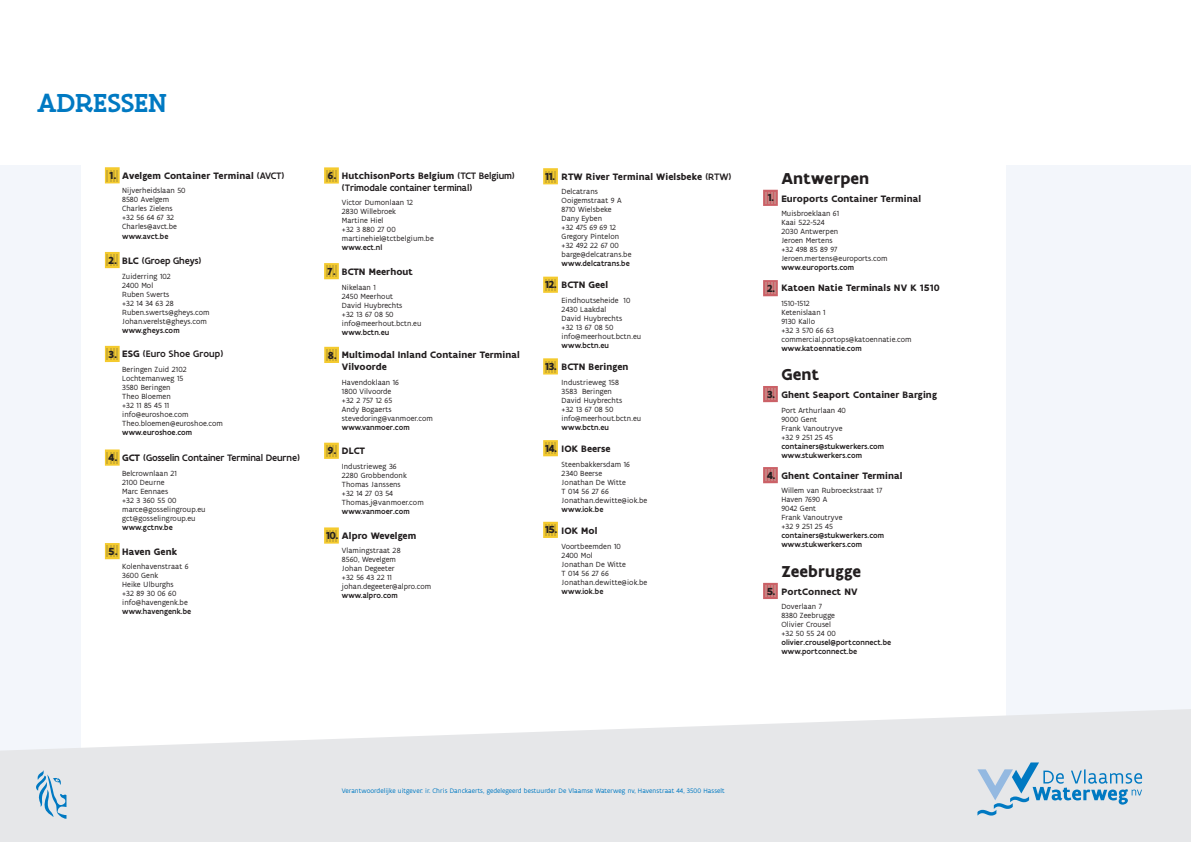
<style>
.page{position:relative;width:1191px;height:842px;background:#fff}
.page>*{position:absolute;margin:0;border:0;box-sizing:border-box;transform-origin:0 0}
.t1{font:500 28px "Flanders Art Serif";letter-spacing:.005em;color:#0079c2}
.t2{font:700 17px "Flanders Art Sans";letter-spacing:.01em;color:#231f20}
.t3{font:700 11px "Flanders Art Sans";color:#231f20}
.t4{font:700 10px/12px "Flanders Art Sans";letter-spacing:.01em;color:#231f20}
.t5{font:500 10px/12px "Flanders Art Sans";letter-spacing:-.01em;color:#231f20}
.t6{font:500 10px "Flanders Art Sans";letter-spacing:.01em;color:#231f20}
.t7{font:8px/9px "Flanders Art Sans";letter-spacing:.01em;color:#231f20}
.t8{font:500 8px/9px "Flanders Art Sans";letter-spacing:.01em;color:#231f20}
.t9{font:7px "Flanders Art Sans";letter-spacing:.01em;color:#0079c2}
.s1{font-weight:500}
.s2{font-weight:700;font-size:11px}
.s3{font-weight:700}
.s4{font-size:11px}
</style>
<div class="page">
<div style="left:0;top:165px;width:81px;height:677px;background:#f3f6fb"></div>
<div style="left:1006px;top:165px;width:185px;height:677px;background:#f3f6fb"></div>
<svg style="left:0;top:709px;width:1191px;height:133px;fill:#e6e7e9"></svg>
<svg style="left:977px;top:762px;width:165px;height:53px;background:#b9d1e1"></svg>
<svg style="left:33px;top:770px;width:33px;height:49px;background:#b2cee0"></svg>
<svg style="left:105px;top:167px;width:15px;height:16px"></svg>
<svg style="left:107px;top:170px;width:10px;height:11px"></svg>
<svg style="left:105px;top:252px;width:15px;height:16px"></svg>
<svg style="left:107px;top:255px;width:10px;height:11px"></svg>
<svg style="left:105px;top:346px;width:15px;height:16px"></svg>
<svg style="left:107px;top:348px;width:10px;height:12px"></svg>
<svg style="left:105px;top:449px;width:15px;height:17px"></svg>
<svg style="left:107px;top:452px;width:10px;height:11px"></svg>
<svg style="left:105px;top:543px;width:15px;height:16px"></svg>
<svg style="left:107px;top:546px;width:10px;height:11px"></svg>
<svg style="left:324px;top:167px;width:15px;height:17px"></svg>
<svg style="left:326px;top:170px;width:10px;height:11px"></svg>
<svg style="left:324px;top:263px;width:15px;height:16px"></svg>
<svg style="left:326px;top:266px;width:10px;height:11px"></svg>
<svg style="left:324px;top:527px;width:15px;height:17px"></svg>
<svg style="left:326px;top:530px;width:10px;height:11px"></svg>
<svg style="left:763px;top:190px;width:15px;height:16px"></svg>
<svg style="left:765px;top:192px;width:10px;height:12px"></svg>
<svg style="left:763px;top:280px;width:15px;height:16px"></svg>
<svg style="left:765px;top:283px;width:10px;height:11px"></svg>
<svg style="left:763px;top:386px;width:15px;height:16px"></svg>
<svg style="left:765px;top:389px;width:10px;height:11px"></svg>
<svg style="left:763px;top:467px;width:15px;height:16px"></svg>
<svg style="left:765px;top:470px;width:10px;height:11px"></svg>
<svg style="left:763px;top:583px;width:15px;height:16px"></svg>
<svg style="left:765px;top:585px;width:10px;height:12px"></svg>
<svg style="left:543px;top:277px;width:15px;height:16px"></svg>
<svg style="left:545px;top:279px;width:10px;height:12px"></svg>
<svg style="left:543px;top:440px;width:15px;height:16px"></svg>
<svg style="left:545px;top:443px;width:10px;height:11px"></svg>
<svg style="left:543px;top:522px;width:15px;height:16px"></svg>
<svg style="left:545px;top:524px;width:10px;height:12px"></svg>
<svg style="left:543px;top:168px;width:15px;height:16px"></svg>
<svg style="left:545px;top:171px;width:10px;height:11px"></svg>
<svg style="left:543px;top:358px;width:15px;height:17px"></svg>
<svg style="left:545px;top:361px;width:10px;height:11px"></svg>
<svg style="left:324px;top:347px;width:15px;height:16px"></svg>
<svg style="left:326px;top:349px;width:10px;height:12px"></svg>
<svg style="left:324px;top:443px;width:15px;height:16px"></svg>
<svg style="left:326px;top:445px;width:10px;height:12px"></svg>
<h1 class="t1" style="left:37px;top:85px;width:131px">ADRESSEN</h1>
<p class="t4" style="left:122px;top:170px;width:164px">Avelgem Container Terminal <span class="s1">(AVCT)</span></p>
<p class="t7" style="left:122px;top:186px;width:65px">Nijverheidslaan 50<br>8580 Avelgem<br>Charles Zielens +32 56 64 67 32<br>Charles@avct.be</p>
<p class="t8" style="left:122px;top:232px;width:48px">www.avct.be</p>
<p class="t7" style="left:122px;top:272px;width:89px">Zuiderring 102<br>2400 Mol<br>Ruben Swerts<br>+32 14 34 63 28<br>Ruben.swerts@gheys.com<br>Johan.verelst@gheys.com</p>
<p class="t8" style="left:122px;top:326px;width:59px">www.gheys.com</p>
<p class="t7" style="left:122px;top:365px;width:102px">Beringen Zuid 2102<br>Lochtemanweg 15<br>3580 Beringen<br>Theo Bloemen<br>+32 11 85 45 11 info@euroshoe.com<br>Theo.bloemen@euroshoe.com</p>
<p class="t8" style="left:122px;top:428px;width:72px">www.euroshoe.com</p>
<p class="t7" style="left:122px;top:469px;width:85px">Belcrownlaan 21<br>2100 Deurne<br>Marc Eennaes<br>+32 3 360 55 00 marce@gosselingroup.eu gct@gosselingroup.eu</p>
<p class="t8" style="left:122px;top:523px;width:52px">www.gctnv.be</p>
<p class="t7" style="left:122px;top:562px;width:68px">Kolenhavenstraat 6<br>3600 Genk<br>Heike Ulburghs<br>+32 89 30 06 60 info@havengenk.be</p>
<p class="t8" style="left:122px;top:607px;width:71px">www.havengenk.be</p>
<h3 class="t3" style="left:109px;top:168px;width:9px">1.</h3>
<p class="t5" style="left:108px;top:255px;width:94px"><span class="s2">2.</span> <span class="s3">BLC</span> (Groep Gheys)</p>
<p class="t6" style="left:108px;top:348px;width:117px"><span class="s2">3.</span> <span class="s3">ESG</span> (Euro Shoe Group)</p>
<p class="t5" style="left:108px;top:452px;width:193px"><span class="s2">4.</span> <span class="s3">GCT</span> (Gosselin Container Terminal Deurne)</p>
<p class="t4" style="left:108px;top:545px;width:70px"><span class="s4">5.</span> Haven Genk</p>
<p class="t5" style="left:342px;top:170px;width:174px"><span class="s3">HutchisonPorts Belgium</span> (TCT Belgium) (Trimodale container terminal)</p>
<p class="t7" style="left:342px;top:198px;width:93px">Victor Dumonlaan 12<br>2830 Willebroek<br>Martine Hiel<br>+32 3 880 27 00 martinehiel@tctbelgium.be</p>
<p class="t8" style="left:342px;top:243px;width:42px">www.ect.nl</p>
<p class="t4" style="left:342px;top:266px;width:73px">BCTN Meerhout</p>
<p class="t7" style="left:342px;top:283px;width:81px">Nikelaan 1<br>2450 Meerhout<br>David Huybrechts<br>+32 13 67 08 50 info@meerhout.bctn.eu</p>
<p class="t8" style="left:342px;top:328px;width:49px">www.bctn.eu</p>
<p class="t4" style="left:342px;top:349px;width:179px">Multimodal Inland Container Terminal<br>Vilvoorde</p>
<p class="t7" style="left:342px;top:378px;width:93px">Havendoklaan 16<br>1800 Vilvoorde<br>+32 2 757 12 65<br>Andy Bogaerts stevedoring@vanmoer.com</p>
<p class="t8" style="left:342px;top:423px;width:69px">www.vanmoer.com</p>
<p class="t4" style="left:342px;top:445px;width:24px">DLCT</p>
<p class="t7" style="left:342px;top:462px;width:83px">Industrieweg 36<br>2280 Grobbendonk<br>Thomas Janssens<br>+32 14 27 03 54<br>Thomas.j@vanmoer.com</p>
<p class="t8" style="left:342px;top:507px;width:69px">www.vanmoer.com</p>
<p class="t7" style="left:342px;top:546px;width:91px">Vlamingstraat 28<br>8560, Wevelgem<br>Johan Degeeter<br>+32 56 43 22 11 johan.degeeter@alpro.com</p>
<p class="t8" style="left:342px;top:591px;width:57px">www.alpro.com</p>
<h3 class="t3" style="left:327px;top:169px;width:11px">6.</h3>
<h3 class="t3" style="left:327px;top:264px;width:10px">7.</h3>
<h3 class="t3" style="left:328px;top:348px;width:11px">8.</h3>
<h3 class="t3" style="left:327px;top:444px;width:11px">9.</h3>
<p class="t4" style="left:326px;top:529px;width:92px"><span class="s4">10.</span> Alpro Wevelgem</p>
<p class="t4" style="left:561px;top:170px;width:171px">RTW River Terminal Wielsbeke <span class="s1">(RTW)</span></p>
<p class="t7" style="left:561px;top:187px;width:71px">Delcatrans<br>Ooigemstraat 9 A<br>8710 Wielsbeke<br>Dany Eyben<br>+32 475 69 69 12<br>Gregory Pintelon +32 492 22 67 00 barge@delcatrans.be</p>
<p class="t8" style="left:561px;top:259px;width:70px">www.delcatrans.be</p>
<p class="t7" style="left:561px;top:296px;width:81px">Eindhoutseheide 10<br>2430 Laakdal<br>David Huybrechts<br>+32 13 67 08 50 info@meerhout.bctn.eu</p>
<p class="t8" style="left:561px;top:341px;width:49px">www.bctn.eu</p>
<p class="t7" style="left:561px;top:378px;width:81px">Industrieweg 158<br>3583 Beringen<br>David Huybrechts<br>+32 13 67 08 50 info@meerhout.bctn.eu</p>
<p class="t8" style="left:561px;top:423px;width:49px">www.bctn.eu</p>
<p class="t7" style="left:561px;top:460px;width:87px">Steenbakkersdam 16<br>2340 Beerse<br>Jonathan De Witte<br>T 014 56 27 66<br>Jonathan.dewitte@iok.be</p>
<p class="t8" style="left:561px;top:505px;width:43px">www.iok.be</p>
<p class="t7" style="left:561px;top:542px;width:87px">Voortbeemden 10<br>2400 Mol<br>Jonathan De Witte<br>T 014 56 27 66<br>Jonathan.dewitte@iok.be</p>
<p class="t8" style="left:561px;top:587px;width:43px">www.iok.be</p>
<h3 class="t3" style="left:545px;top:169px;width:12px">11.</h3>
<p class="t4" style="left:545px;top:279px;width:65px"><span class="s4">12.</span> BCTN Geel</p>
<p class="t4" style="left:545px;top:361px;width:85px"><span class="s4">13.</span> BCTN Beringen</p>
<p class="t4" style="left:545px;top:443px;width:67px"><span class="s4">14.</span> IOK Beerse</p>
<p class="t4" style="left:545px;top:525px;width:54px"><span class="s4">15.</span> IOK Mol</p>
<h2 class="t2" style="left:781px;top:168px;width:89px">Antwerpen</h2>
<p class="t4" style="left:781px;top:193px;width:141px">Euroports Container Terminal</p>
<p class="t7" style="left:781px;top:209px;width:108px">Muisbroeklaan 61<br>Kaai 522-524<br>2030 Antwerpen<br>Jeroen Mertens<br>+32 498 85 89 97<br>Jeroen.mertens@euroports.com</p>
<p class="t8" style="left:781px;top:263px;width:74px">www.euroports.com</p>
<p class="t4" style="left:781px;top:282px;width:160px">Katoen Natie Terminals NV K 1510</p>
<p class="t7" style="left:781px;top:299px;width:132px">1510-1512<br>Ketenislaan 1<br>9130 Kallo<br>+32 3 570 66 63 commercial.portops@katoennatie.com</p>
<p class="t8" style="left:781px;top:344px;width:82px">www.katoennatie.com</p>
<h2 class="t2" style="left:781px;top:364px;width:39px">Gent</h2>
<p class="t4" style="left:781px;top:389px;width:157px">Ghent Seaport Container Barging</p>
<p class="t7" style="left:781px;top:406px;width:66px">Port Arthurlaan 40<br>9000 Gent<br>Frank Vanoutryve +32 9 251 25 45</p>
<p class="t8" style="left:781px;top:442px;width:104px">containers@stukwerkers.com www.stukwerkers.com</p>
<p class="t4" style="left:781px;top:470px;width:123px">Ghent Container Terminal</p>
<p class="t7" style="left:781px;top:486px;width:102px">Willem van Rubroeckstraat 17<br>Haven 7690 A<br>9042 Gent<br>Frank Vanoutryve<br>+32 9 251 25 45</p>
<p class="t8" style="left:781px;top:531px;width:104px">containers@stukwerkers.com www.stukwerkers.com</p>
<h2 class="t2" style="left:781px;top:561px;width:81px">Zeebrugge</h2>
<p class="t4" style="left:781px;top:585px;width:78px">PortConnect NV</p>
<p class="t7" style="left:781px;top:602px;width:56px">Doverlaan 7<br>8380 Zeebrugge<br>Olivier Crousel +32 50 55 24 00</p>
<p class="t8" style="left:781px;top:638px;width:111px">olivier.crousel@portconnect.be www.portconnect.be</p>
<h3 class="t3" style="left:767px;top:191px;width:8px">1.</h3>
<h3 class="t3" style="left:767px;top:281px;width:10px">2.</h3>
<h3 class="t3" style="left:767px;top:387px;width:10px">3.</h3>
<h3 class="t3" style="left:767px;top:468px;width:10px">4.</h3>
<h3 class="t3" style="left:767px;top:584px;width:10px">5.</h3>
<p class="t9" style="left:342px;top:787px;width:384px">Verantwoordelijke uitgever: ir. Chris Danckaerts, gedelegeerd bestuurder De Vlaamse Waterweg nv, Havenstraat 44, 3500 Hasselt</p>
</div>
